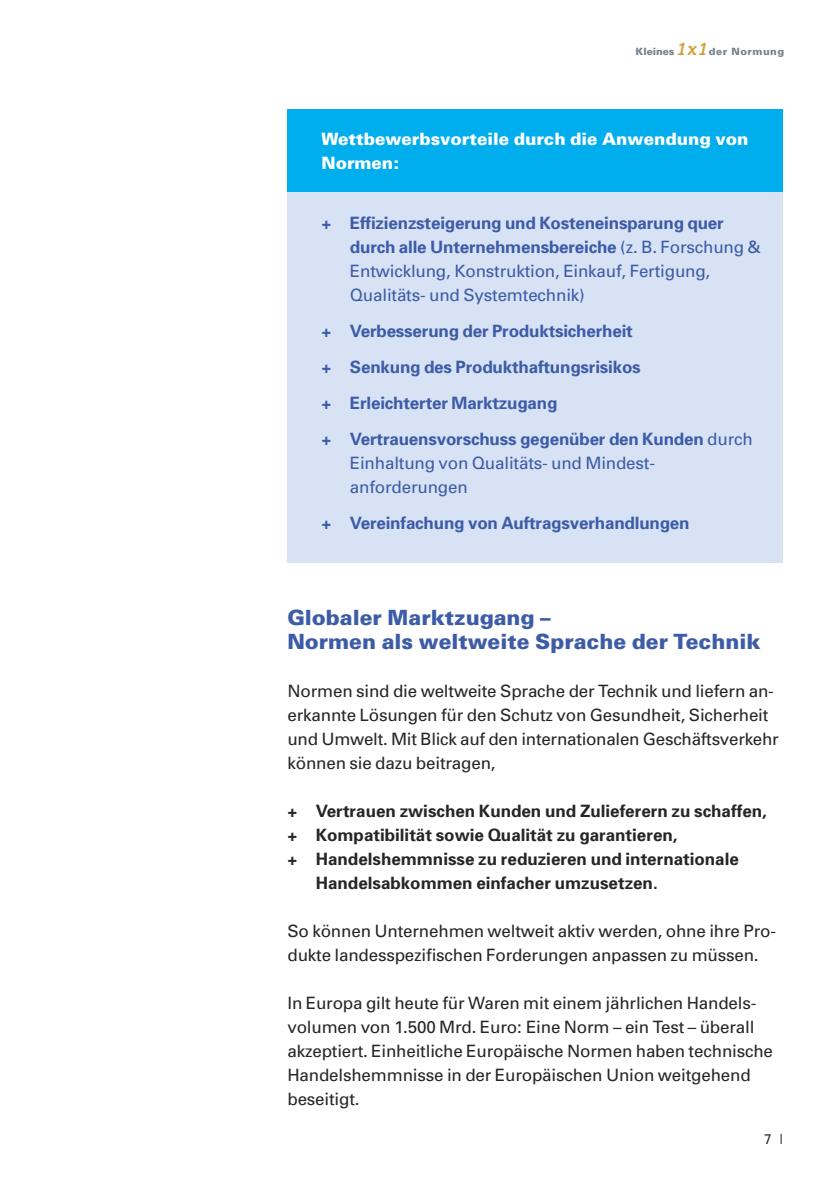
<style>
.page{position:relative;width:840px;height:1191px;background:#fff}
.page>*{position:absolute;margin:0;border:0;box-sizing:border-box;transform-origin:0 0}
.t1{font:900 21px/24px "Univers";color:#3d5ca7}
.t2{font:17px/24px "Univers";letter-spacing:-.01em;color:#272627}
.t3{font:17px/24px "Univers";letter-spacing:-.01em;color:#3d5ca7}
.t4{font:700 17px "Univers";color:#272627}
.t5{font:700 17px/36px "Univers";letter-spacing:-.01em;color:#3d5ca7}
.t6{font:900 17px/24px "Univers";color:#fff}
.t7{font:14px "Univers";color:#272627}
.t8{font:900 10px "Univers";letter-spacing:.05em;color:#76828c}
.s1{font-family:"Officina Serif";font-weight:700;font-style:italic;font-size:18.2px;color:#d29f37}
.s2{font-weight:700}
.s3{font-weight:400}
</style>
<div class="page">
<div style="left:287px;top:109px;width:495px;height:454px;background:#d7e2f4"></div>
<div style="left:287px;top:109px;width:495px;height:82px;background:#00aded"></div>
<p class="t8" style="left:635px;top:48px;width:150px">Kleines <span class="s1">1x1</span>der Normung</p>
<p class="t6" style="left:321px;top:129px;width:428px">Wettbewerbsvorteile durch die Anwendung von<br>Normen:</p>
<p class="t3" style="left:350px;top:213px;width:412px;text-indent:-28px"><span class="s2">+ Effizienzsteigerung und Kosteneinsparung quer durch alle Unter nehmens bereiche</span> (z. B. Forschung &amp; Entwicklung, Konstruktion, Einkauf, Fertigung, Qualitäts- und Systemtechnik)</p>
<p class="t5" style="left:321px;top:315px;width:432px">+ Verbesserung der Produktsicherheit<br>+ Senkung des Produkthaftungsrisikos<br>+ Erleichterter Marktzugang<br>+ Vertrauensvorschuss gegenüber den Kunden <span class="s3">durch</span></p>
<p class="t3" style="left:350px;top:453px;width:306px">Einhaltung von Qualitäts- und Mindest - anforderungen</p>
<p class="t5" style="left:321px;top:507px;width:369px">+ Vereinfachung von Auftragsverhandlungen</p>
<p class="t1" style="left:287px;top:607px;width:474px">Globaler Marktzugang –<br>Normen als welt weite Sprache der Technik</p>
<p class="t2" style="left:287px;top:681px;width:492px">Normen sind die weltweite Sprache der Technik und liefern an - erkannte Lösungen für den Schutz von Gesundheit, Sicherheit und Umwelt. Mit Blick auf den internationalen Geschäfts ver kehr können sie dazu beitragen,</p>
<p class="t4" style="left:287px;top:805px;width:480px">+ Vertrauen zwischen Kunden und Zulieferern zu schaffen,</p>
<p class="t4" style="left:287px;top:829px;width:391px">+ Kompatibilität sowie Qualität zu garantieren,</p>
<p class="t4" style="left:287px;top:853px;width:452px">+ Handelshemmnisse zu reduzieren und internationale</p>
<p class="t4" style="left:315px;top:877px;width:343px">Handelsabkommen einfacher umzusetzen.</p>
<p class="t2" style="left:287px;top:921px;width:490px">So können Unternehmen weltweit aktiv werden, ohne ihre Pro - dukte landesspezifischen Forderungen anpassen zu müssen.</p>
<p class="t2" style="left:287px;top:993px;width:487px">In Europa gilt heute für Waren mit einem jährlichen Handels - volu men von 1.500 Mrd. Euro: Eine Norm – ein Test – überall akzeptiert. Einheitliche Europäische Normen haben tech nische Handels hemmnisse in der Europäischen Union weitgehend beseitigt.</p>
<p class="t7" style="left:763px;top:1134px;width:21px">7 |</p>
</div>
